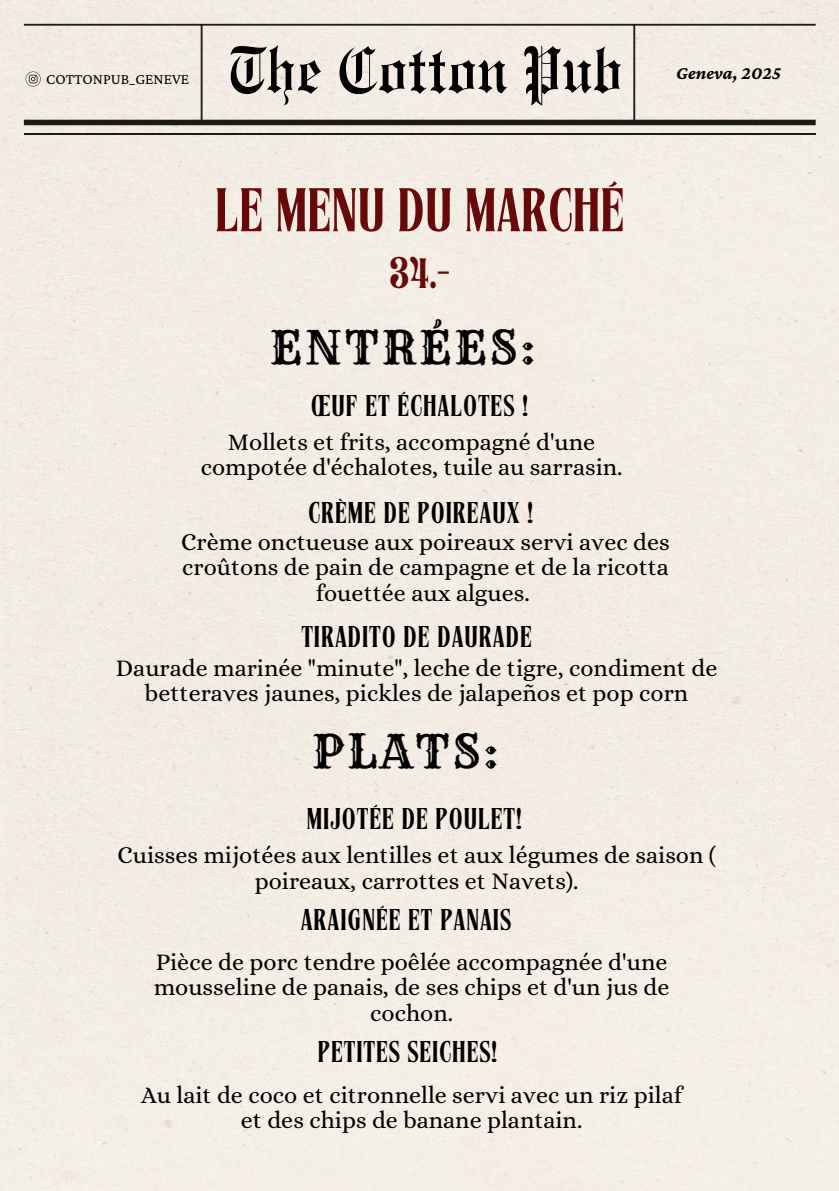
<style>
.page{position:relative;width:839px;height:1191px;background:#fff}
.page>*{position:absolute;margin:0;border:0;box-sizing:border-box;transform-origin:0 0}
.t1{font:65.8px "Engravers Old English BT";color:#000}
.t2{font:61.4px "Tan Harmoni";color:#680909}
.t3{font:45.8px "Rye";letter-spacing:.065em;color:#000}
.t4{font:45.6px "Rye";letter-spacing:.065em;color:#000}
.t5{font:44.2px "Tan Harmoni";color:#680909}
.t6{font:30px "Tan Harmoni";letter-spacing:.03em;color:#000}
.t7{font:24px/25.6px "Alice";color:#000;text-align:center}
.t8{font:italic 700 18.6px "Crimson Pro";color:#000}
.t9{font:15.4px "Crimson Pro";color:#000}
</style>
<div class="page">
<div style="left:0;top:0;width:838px;height:1191px;background:#f3ede5"></div>
<svg style="left:24px;top:24px;width:791px;height:101px;background:#e2dcd4"></svg>
<hr style="left:24px;top:133px;width:791px;height:1px;background:#1a1a1a">
<svg style="left:26px;top:72px;width:15px;height:15px"></svg>
<p class="t9" style="left:46px;top:71px;width:144px">COTTONPUB_GENEVE</p>
<p class="t1" style="left:228px;top:31px;width:396px">The Cotton Pub</p>
<p class="t8" style="left:676px;top:62px;width:106px">Geneva, 2025</p>
<h2 class="t2" style="left:215px;top:188px;width:411px">LE MENU DU MARCHÉ</h2>
<h6 class="t5" style="left:389px;top:257px;width:62px">34.-</h6>
<h5 class="t4" style="left:270px;top:319px;width:267px">ENTRÉES:</h5>
<h3 class="t6" style="left:311px;top:394px;width:219px">ŒUF ET ÉCHALOTES !</h3>
<h1 class="t7" style="left:201px;top:429px;width:423px">Mollets et frits, accompagné d'une compotée d'échalotes, tuile au sarrasin.</h1>
<h3 class="t6" style="left:308px;top:502px;width:227px">CRÈME DE POIREAUX !</h3>
<h4 class="t7" style="left:181px;top:529px;width:490px">Crème onctueuse aux poireaux servi avec des croûtons de pain de campagne et de la ricotta fouettée aux algues.</h4>
<h4 class="t6" style="left:301px;top:626px;width:232px">TIRADITO DE DAURADE</h4>
<h5 class="t7" style="left:116px;top:655px;width:603px">Daurade marinée "minute", leche de tigre, condiment de betteraves jaunes, pickles de jalapeños et pop corn</h5>
<h3 class="t3" style="left:312px;top:723px;width:188px">PLATS:</h3>
<h5 class="t6" style="left:307px;top:808px;width:217px">MIJOTÉE DE POULET!</h5>
<h4 class="t7" style="left:117px;top:842px;width:600px">Cuisses mijotées aux lentilles et aux légumes de saison ( poireaux, carrottes et Navets).</h4>
<h4 class="t6" style="left:301px;top:909px;width:212px">ARAIGNÉE ET PANAIS</h4>
<h5 class="t7" style="left:154px;top:949px;width:517px">Pièce de porc tendre poêlée accompagnée d'une mousseline de panais, de ses chips et d'un jus de cochon.</h5>
<h4 class="t6" style="left:318px;top:1041px;width:181px">PETITES SEICHES!</h4>
<h5 class="t7" style="left:141px;top:1082px;width:542px">Au lait de coco et citronnelle servi avec un riz pilaf et des chips de banane plantain.</h5>
</div>
